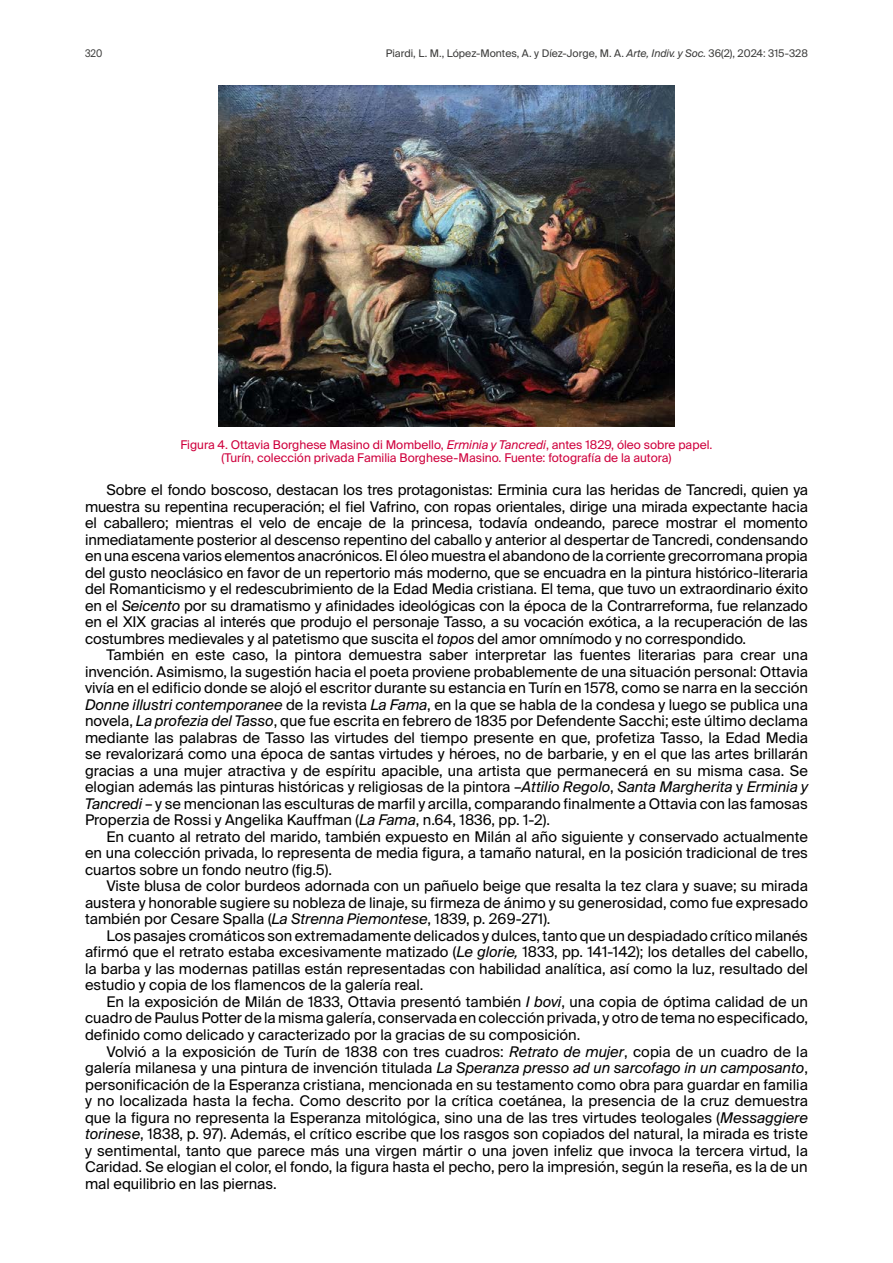
<style>
.page{position:relative;width:893px;height:1263px;background:#fff}
.page>*{position:absolute;margin:0;border:0;box-sizing:border-box;transform-origin:0 0}
.t1{font:14.7px/16.5px "Suisse Intl";color:#000;text-align:justify}
.Título_elemento{font:12px/13.5px "Suisse Intl";color:#cf003d;text-align:center}
.t2{font:10.5px "Suisse Intl";color:#3c3c3b}
.t3{font:10.5px "Suisse Intl";color:#3c3c3b;scale:.9 1}
.s1{font-style:italic}
</style>
<div class="page">
<img style="left:219px;top:85px;width:455px;height:342px">
<p class="t3" style="left:85px;top:47px;width:21px">320</p>
<p class="t2" style="left:386px;top:47px;width:424px">Piardi, L. M., López-Montes, A. y Díez-Jorge, M. A. <span class="s1">Arte, Indiv. y Soc.</span> 36(2), 2024: 315-328</p>
<p class="Título_elemento" style="left:181px;top:438px;width:533px">Figura 4. Ottavia Borghese Masino di Mombello, <span class="s1">Erminia y Tancredi</span>, antes 1829, óleo sobre papel. (Turín, colección privada Familia Borghese-Masino. Fuente: fotografía de la autora)</p>
<p class="t1" style="left:85px;top:482px;width:724px;text-indent:21px">Sobre el fondo boscoso, destacan los tres protagonistas: Erminia cura las heridas de Tancredi, quien ya muestra su repentina recuperación; el fiel Vafrino, con ropas orientales, dirige una mirada expectante hacia el caballero; mientras el velo de encaje de la princesa, todavía ondeando, parece mostrar el momento inmediatamente posterior al descenso repentino del caballo y anterior al despertar de Tancredi, condensando en una escena varios elementos anacrónicos. El óleo muestra el abandono de la corriente grecorromana propia del gusto neoclásico en favor de un repertorio más moderno, que se encuadra en la pintura histórico-literaria del Romanticismo y el redescubrimiento de la Edad Media cristiana. El tema, que tuvo un extraordinario éxito en el <span class="s1">Seicento</span> por su dramatismo y afinidades ideológicas con la época de la Contrarreforma, fue relanzado en el XIX gracias al interés que produjo el personaje Tasso, a su vocación exótica, a la recuperación de las costumbres medievales y al patetismo que suscita el <span class="s1">topos</span> del amor omnímodo y no correspondido.</p>
<p class="t1" style="left:85px;top:647px;width:724px;text-indent:21px">También en este caso, la pintora demuestra saber interpretar las fuentes literarias para crear una invención. Asimismo, la sugestión hacia el poeta proviene probablemente de una situación personal: Ottavia vivía en el edificio donde se alojó el escritor durante su estancia en Turín en 1578, como se narra en la sección <span class="s1">Donne illustri contemporanee</span> de la revista <span class="s1">La Fama</span>, en la que se habla de la condesa y luego se publica una novela, <span class="s1">La profezia del Tasso</span>, que fue escrita en febrero de 1835 por Defendente Sacchi; este último declama mediante las palabras de Tasso las virtudes del tiempo presente en que, profetiza Tasso, la Edad Media se revalorizará como una época de santas virtudes y héroes, no de barbarie, y en el que las artes brillarán gracias a una mujer atractiva y de espíritu apacible, una artista que permanecerá en su misma casa. Se elogian además las pinturas históricas y religiosas de la pintora –<span class="s1">Attilio Regolo</span>, <span class="s1">Santa Margherita</span> y <span class="s1">Erminia y Tancredi</span> – y se mencionan las esculturas de marfil y arcilla, comparando finalmente a Ottavia con las famosas Properzia de Rossi y Angelika Kauffman (<span class="s1">La Fama</span>, n.64, 1836, pp. 1-2).</p>
<p class="t1" style="left:85px;top:828px;width:724px;text-indent:21px">En cuanto al retrato del marido, también expuesto en Milán al año siguiente y conservado actualmente en una colección privada, lo representa de media figura, a tamaño natural, en la posición tradicional de tres cuartos sobre un fondo neutro (fig.5).</p>
<p class="t1" style="left:85px;top:878px;width:724px;text-indent:21px">Viste blusa de color burdeos adornada con un pañuelo beige que resalta la tez clara y suave; su mirada austera y honorable sugiere su nobleza de linaje, su firmeza de ánimo y su generosidad, como fue expresado también por Cesare Spalla (<span class="s1">La Strenna Piemontese</span>, 1839, p. 269-271).</p>
<p class="t1" style="left:85px;top:927px;width:724px;text-indent:21px">Los pasajes cromáticos son extremadamente delicados y dulces, tanto que un despiadado crítico milanés afirmó que el retrato estaba excesivamente matizado (<span class="s1">Le glorie,</span> 1833, pp. 141-142); los detalles del cabello, la barba y las modernas patillas están representadas con habilidad analítica, así como la luz, resultado del estudio y copia de los flamencos de la galería real.</p>
<p class="t1" style="left:85px;top:994px;width:724px;text-indent:21px">En la exposición de Milán de 1833, Ottavia presentó también <span class="s1">I bovi</span>, una copia de óptima calidad de un cuadro de Paulus Potter de la misma galería, conservada en colección privada, y otro de tema no especificado, definido como delicado y caracterizado por la gracias de su composición.</p>
<p class="t1" style="left:85px;top:1043px;width:724px;text-indent:21px">Volvió a la exposición de Turín de 1838 con tres cuadros: <span class="s1">Retrato de mujer</span>, copia de un cuadro de la galería milanesa y una pintura de invención titulada <span class="s1">La Speranza presso ad un sarcofago in un camposanto</span>, personificación de la Esperanza cristiana, mencionada en su testamento como obra para guardar en familia y no localizada hasta la fecha. Como descrito por la crítica coetánea, la presencia de la cruz demuestra que la figura no representa la Esperanza mitológica, sino una de las tres virtudes teologales (<span class="s1">Messaggiere torinese</span>, 1838, p. 97). Además, el crítico escribe que los rasgos son copiados del natural, la mirada es triste y sentimental, tanto que parece más una virgen mártir o una joven infeliz que invoca la tercera virtud, la Caridad. Se elogian el color, el fondo, la figura hasta el pecho, pero la impresión, según la reseña, es la de un mal equilibrio en las piernas.</p>
</div>
